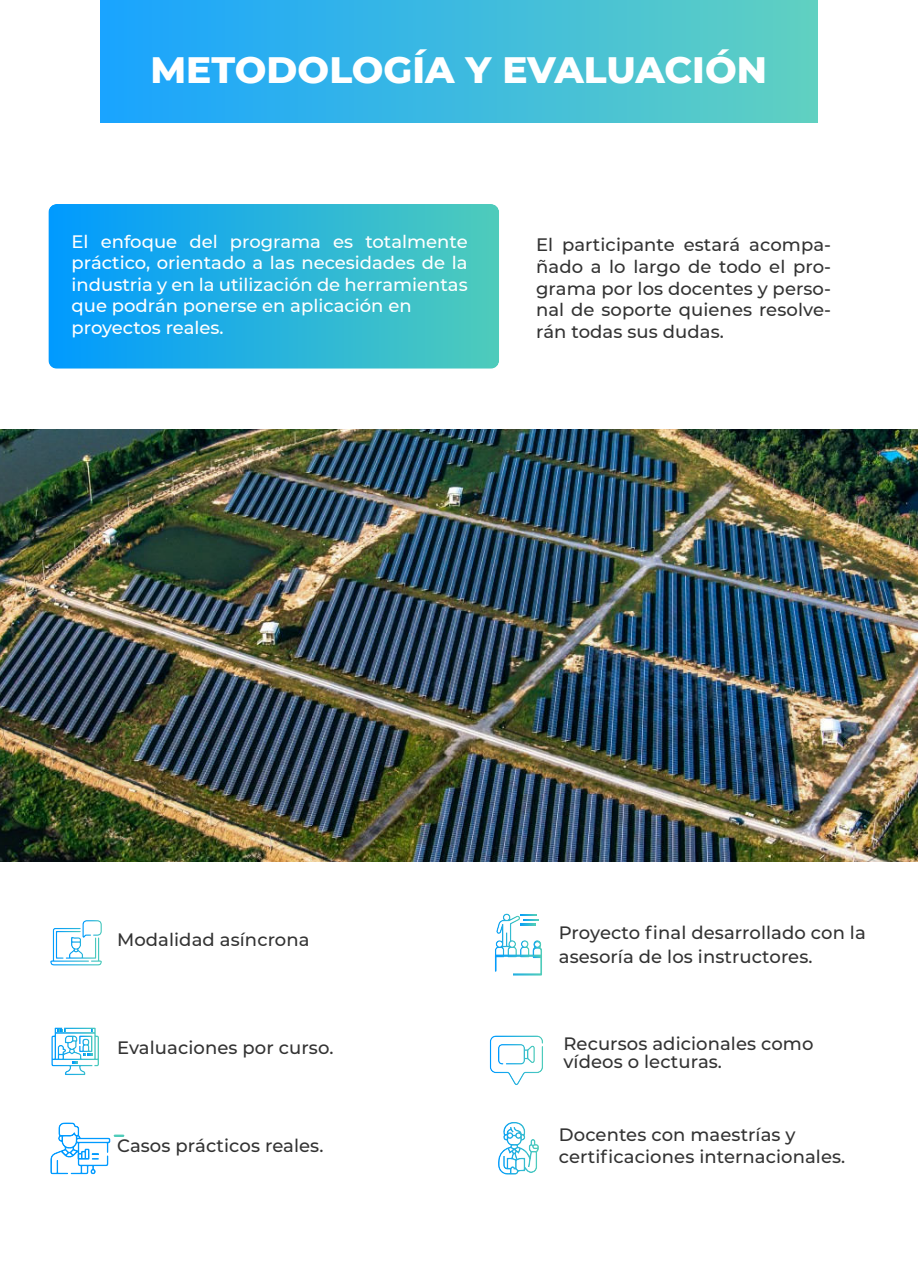
<style>
.page{position:relative;width:918px;height:1263px;background:#fff}
.page>*{position:absolute;margin:0;border:0;box-sizing:border-box;transform-origin:0 0}
.t1{font:800 37.5px "Montserrat";color:#fff}
.t2{font:500 18px/21.6px "Montserrat";letter-spacing:.005em;color:#333}
.t3{font:500 18px/21.6px "Montserrat";color:#fff}
.s1{font-style:inherit}
</style>
<div class="page">
<svg style="left:48px;top:204px;width:451px;height:165px;background:#28b3dd"></svg>
<img style="left:1px;top:429px;width:917px;height:432px">
<svg style="left:50px;top:920px;width:52px;height:46px"></svg>
<svg style="left:51px;top:1027px;width:48px;height:48px"></svg>
<svg style="left:490px;top:1035px;width:53px;height:50px"></svg>
<svg style="left:498px;top:1122px;width:41px;height:53px"></svg>
<div style="left:101px;top:0;width:716px;height:123px;background:linear-gradient(to right,#19a4ff,#60d0c1)"></div>
<svg style="left:50px;top:1122px;width:75px;height:53px"></svg>
<svg style="left:495px;top:913px;width:47px;height:62px"></svg>
<h1 class="t1" style="left:151px;top:49px;width:618px">METODOLOGÍA Y EVALUACIÓN</h1>
<p class="t3" style="left:72px;top:231px;width:398px">El enfoque del programa es totalmente práctico, orientado a las necesidades de la industria y en la utilización de herramientas que podrán ponerse en aplicación en proyectos reales.</p>
<p class="t2" style="left:536px;top:234px;width:297px;text-align:justify">El participante estará acompa&shy;ñado a lo largo de todo el pro&shy;grama por los docentes y perso&shy;nal de soporte quienes resolve&shy;rán todas sus dudas.</p>
<p class="t2" style="left:117px;top:929px;width:194px">Modalidad <span class="s1">a</span>síncrona</p>
<p class="t2" style="left:117px;top:1038px;width:218px">Evaluaciones por <span class="s1">curso.</span></p>
<p class="t2" style="left:117px;top:1136px;width:208px">Casos prácticos reales.</p>
<p class="t2" style="left:559px;top:923px;width:308px">Proyecto final desarrollado con la</p>
<p class="t2" style="left:559px;top:945px;width:255px">asesoría de los instructores.</p>
<p class="t2" style="left:563px;top:1035px;width:252px;line-height:17.5px">Recursos adicionales como <span class="s1">v</span>ídeos o lecturas.</p>
<p class="t2" style="left:559px;top:1124px;width:288px">Docentes con maestrías y certificaciones internacionales<span class="s1">.</span></p>
</div>
